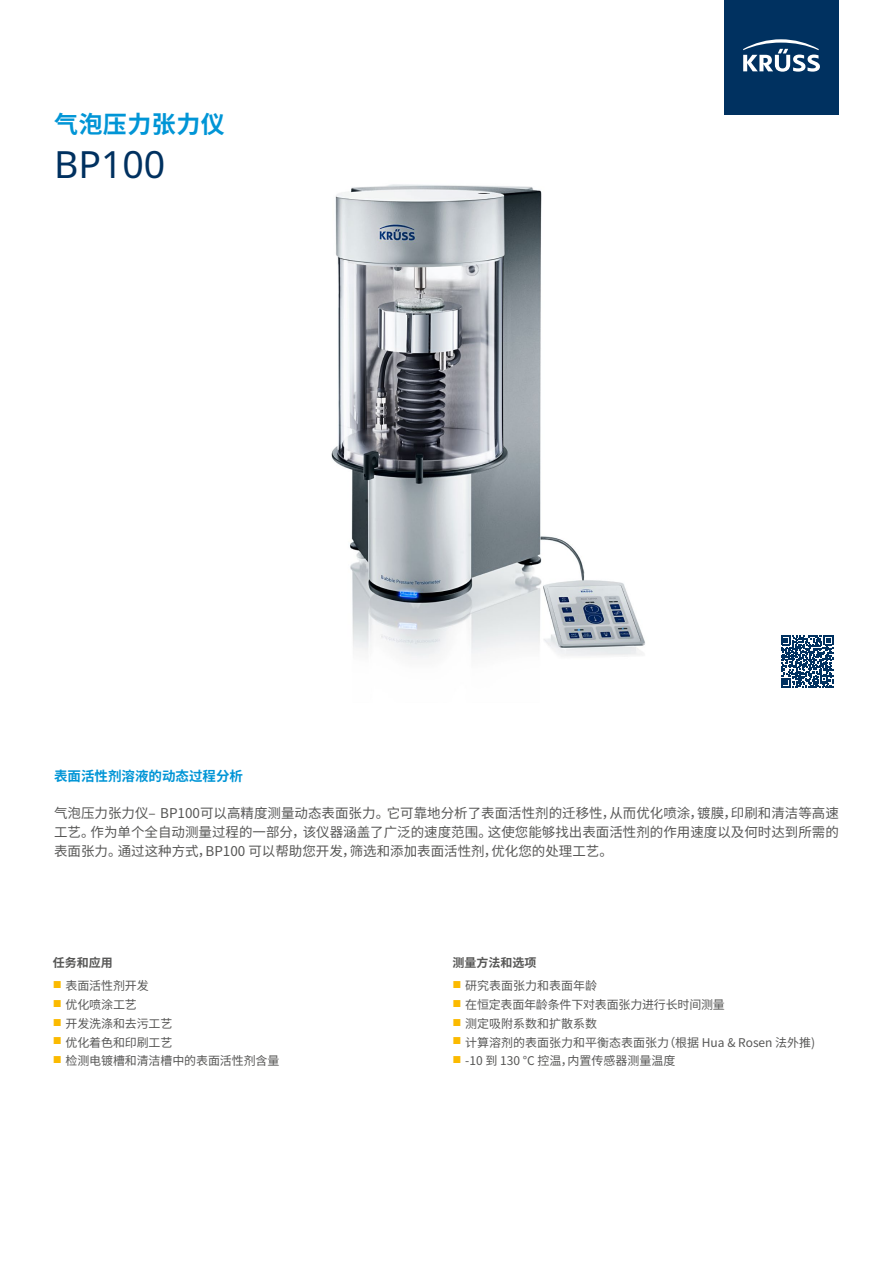
<style>
.page{position:relative;width:893px;height:1263px;background:#fff}
.page>*{position:absolute;margin:0;border:0;box-sizing:border-box;transform-origin:0 0}
.t1{font:37.5px "Noto Sans";color:#003160}
.t2{font:700 24px "Noto Sans CJ Ksc";letter-spacing:.02em;color:#0095d6}
.t3{font:13.5px/18.8px "Noto Sans CJ Ksc";color:#575756;text-align:justify}
.t4{font:700 13.5px "Noto Sans CJ Ksc";color:#0095d6}
.t5{font:12px "Noto Sans CJ Ksc";letter-spacing:-.01em;color:#575756}
.t6{font:700 12px "Noto Sans CJ Ksc";color:#575756}
</style>
<div class="page">
<img style="left:331px;top:184px;width:314px;height:474px">
<svg style="left:781px;top:635px;width:52px;height:53px"></svg>
<div style="left:724px;top:0;width:115px;height:114px;background:#003160"></div>
<svg style="left:743px;top:39px;width:77px;height:33px"></svg>
<h2 class="t2" style="left:54px;top:110px;width:172px">气泡压力张力仪</h2>
<h1 class="t1" style="left:54px;top:143px;width:113px">BP100</h1>
<p class="t4" style="left:54px;top:768px;width:190px">表面活性剂溶液的动态过程分析</p>
<p class="t3" style="left:54px;top:804px;width:786px">气泡压力张力仪– BP100可以高精度测量动态表面张力。它可靠地分析了表面活性剂的迁移性，从而优化喷涂，镀膜，印刷和清洁等高速工艺。作为单个全自动测量过程的一部分，该仪器涵盖了广泛的速度范围。这使您能够找出表面活性剂的作用速度以及何时达到所需的表面张力。通过这种方式，BP100 可以帮助您开发，筛选和添加表面活性剂，优化您的处理工艺。</p>
<p class="t6" style="left:53px;top:956px;width:61px">任务和应用</p>
<p class="t5" style="left:53px;top:979px;width:98px"><sup>■</sup> 表面活性剂开发</p>
<p class="t5" style="left:53px;top:998px;width:86px"><sup>■</sup> 优化喷涂工艺</p>
<p class="t5" style="left:53px;top:1017px;width:121px"><sup>■</sup> 开发洗涤和去污工艺</p>
<p class="t5" style="left:53px;top:1035px;width:121px"><sup>■</sup> 优化着色和印刷工艺</p>
<p class="t5" style="left:53px;top:1054px;width:228px"><sup>■</sup> 检测电镀槽和清洁槽中的表面活性剂含量</p>
<p class="t6" style="left:452px;top:956px;width:85px">测量方法和选项</p>
<p class="t5" style="left:452px;top:979px;width:146px"><sup>■</sup> 研究表面张力和表面年龄</p>
<p class="t5" style="left:452px;top:998px;width:274px"><sup>■</sup> 在恒定表面年龄条件下对表面张力进行长时间测量</p>
<p class="t5" style="left:452px;top:1017px;width:146px"><sup>■</sup> 测定吸附系数和扩散系数</p>
<p class="t5" style="left:452px;top:1035px;width:364px"><sup>■</sup> 计算溶剂的表面张力和平衡态表面张力（根据 Hua &amp; Rosen 法外推)</p>
<p class="t5" style="left:452px;top:1054px;width:225px"><sup>■</sup> -10 到 130 °C 控温，内置传感器测量温度</p>
</div>
